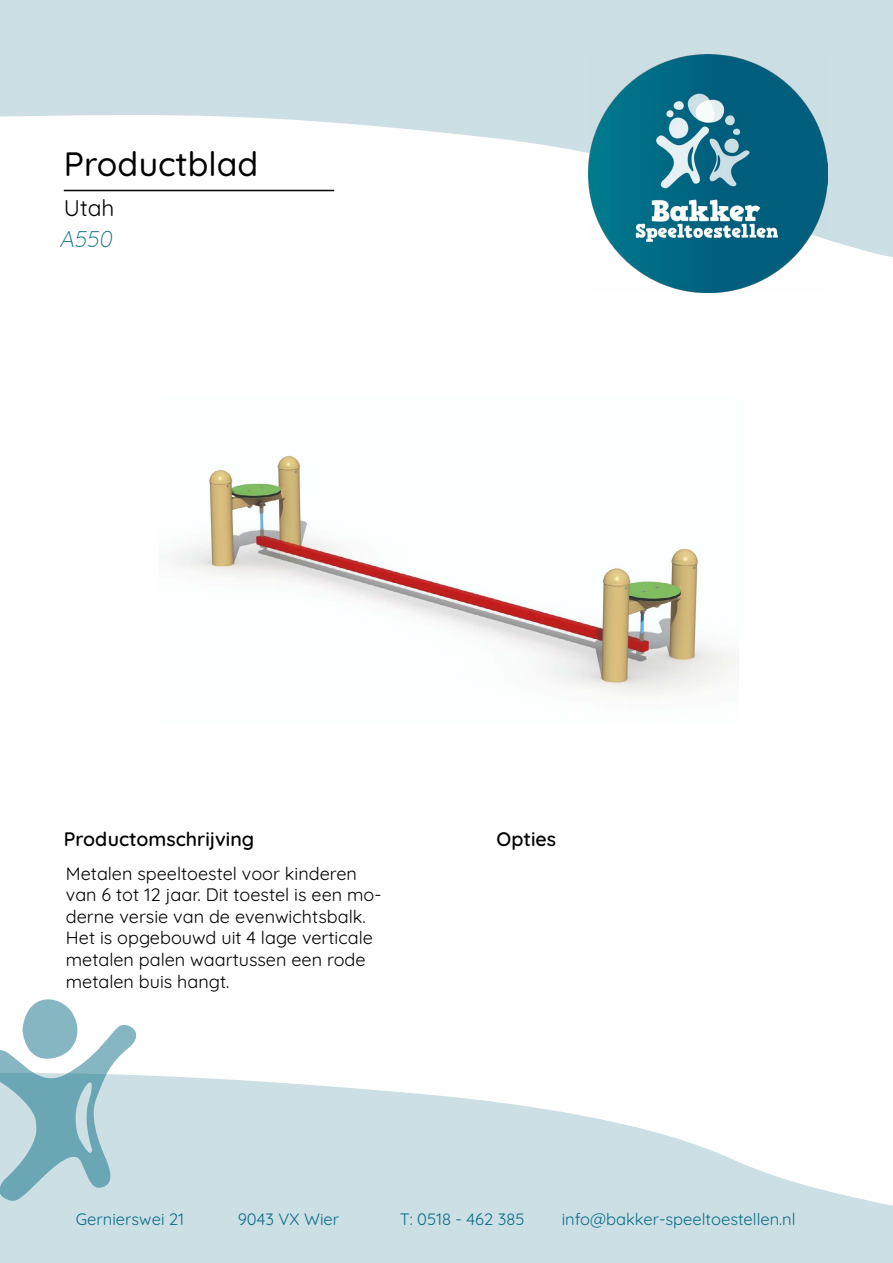
<style>
.page{position:relative;width:893px;height:1263px;background:#fff}
.page>*{position:absolute;margin:0;border:0;box-sizing:border-box;transform-origin:0 0}
.t1{font:500 33.75px "Quicksand";color:#000}
.t2{font:300 22.8px "Quicksand";color:#0b6d85}
.t3{font:22.8px "Quicksand";color:#000}
.t4{font:600 19.5px "Quicksand";color:#000}
.t5{font:18px/21.6px "Quicksand";color:#000}
.t6{font:16.5px "Quicksand";color:#0b6d85}
</style>
<div class="page">
<svg style="left:0;top:0;width:893px;height:257px;fill:#ccdfe5"></svg>
<img style="left:589px;top:54px;width:238px;height:238px">
<svg style="left:0;top:1075px;width:893px;height:188px;fill:#ccdfe5"></svg>
<svg style="left:0;top:999px;width:136px;height:202px"></svg>
<hr style="left:64px;top:190px;width:270px;height:1px;background:#000">
<img style="left:175px;top:455px;width:563px;height:243px">
<h1 class="t1" style="left:64px;top:138px;width:196px">Productblad</h1>
<p class="t3" style="left:64px;top:191px;width:52px">Utah</p>
<p class="t2" style="left:60px;top:221px;width:58px">A550</p>
<p class="t4" style="left:64px;top:823px;width:192px">Productomschrijving</p>
<p class="t4" style="left:497px;top:823px;width:61px">Opties</p>
<p class="t5" style="left:66px;top:861px;width:317px">Metalen speeltoestel voor kinderen van 6 tot 12 jaar. Dit toestel is een mo&shy;derne versie van de evenwichtsbalk.<br>Het is opgebouwd uit 4 lage verticale metalen palen waartussen een rode metalen buis hangt.</p>
<p class="t6" style="left:76px;top:1207px;width:110px">Gernierswei 21</p>
<p class="t6" style="left:238px;top:1207px;width:103px">9043 VX Wier</p>
<p class="t6" style="left:400px;top:1207px;width:126px">T: 0518 - 462 385</p>
<p class="t6" style="left:562px;top:1207px;width:235px">info@bakker-speeltoestellen.nl</p>
</div>
